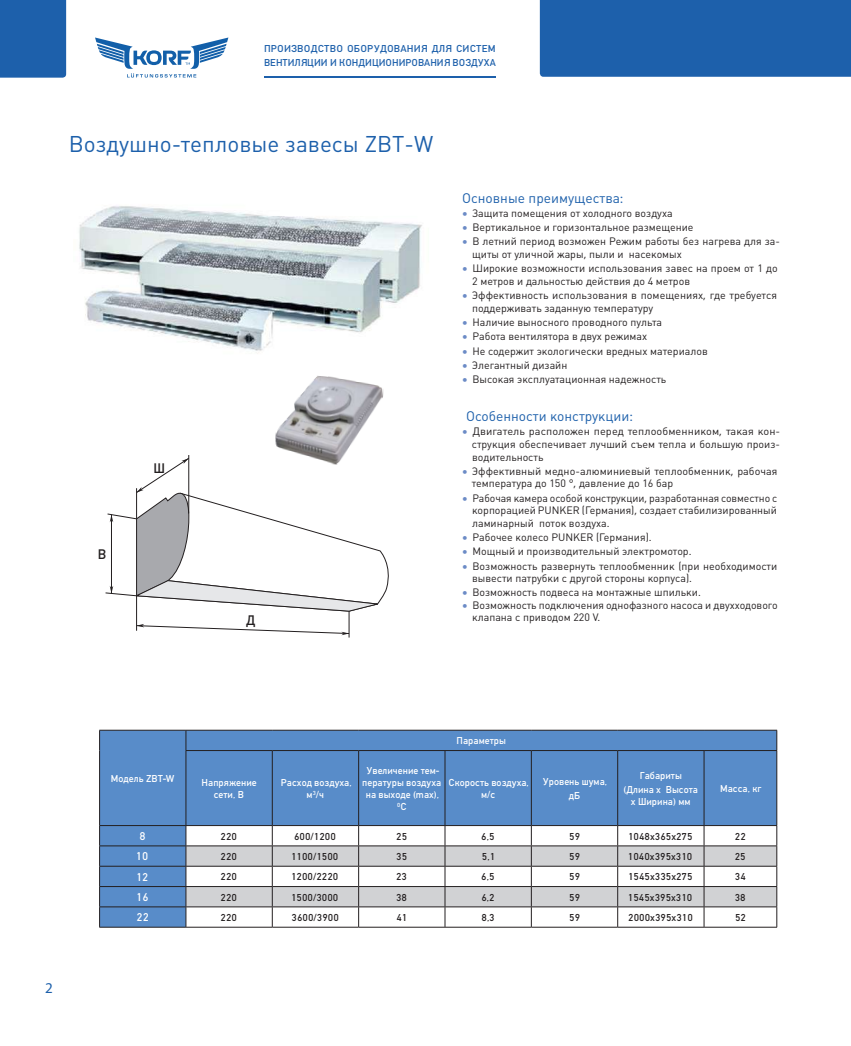
<style>
.page{position:relative;width:851px;height:1046px;background:#fff}
.page>*{position:absolute;margin:0;border:0;box-sizing:border-box;transform-origin:0 0}
.t1{font:22.5px "Plumb";color:#1d60ab}
.t2{font:15px "Myriad Pro";color:#1d60ab}
.t3{font:13.88px "DINC";color:#231f20}
.t4{font:13.75px "Plumb";color:#1d60ab}
.t5{font:11.25px "DINC";color:#fff}
.t6{font:10.62px/12.5px "Plumb";color:#231f20}
.t7{font:10px/12px "DINC";color:#fff;text-align:center}
.t8{font:10px "DINC";color:#231f20}
.t9{font:10px/14.5px "DINC";color:#1d60ab}
.t10{font:5.88px "DINC";color:#fff}
.s1{color:#6c8bc6}
.s2{font-size:10px}
</style>
<div class="page">
<div style="left:539px;top:0;width:311px;height:77px;background:#1d60ab"></div>
<div style="left:0;top:0;width:66px;height:78px;background:#1d60ab"></div>
<hr style="left:265px;top:77px;width:231px;height:1px;background:#1d60ab">
<svg style="left:95px;top:37px;width:133px;height:40px"></svg>
<img style="left:79px;top:206px;width:343px;height:148px">
<hr style="left:188px;top:455px;width:1px;height:58px;background:#231f20">
<svg style="left:105px;top:458px;width:284px;height:179px"></svg>
<div style="left:100px;top:730px;width:676px;height:196px;background:#588cc9"></div>
<hr style="left:272px;top:750px;width:1px;height:75px;background:#231f20">
<hr style="left:358px;top:750px;width:1px;height:75px;background:#231f20">
<hr style="left:444px;top:750px;width:1px;height:75px;background:#231f20">
<hr style="left:531px;top:750px;width:1px;height:75px;background:#231f20">
<hr style="left:617px;top:750px;width:1px;height:75px;background:#231f20">
<hr style="left:703px;top:750px;width:1px;height:75px;background:#231f20">
<hr style="left:776px;top:750px;width:1px;height:75px;background:#231f20">
<hr style="left:99px;top:845px;width:87px;height:1px;background:#231f20">
<hr style="left:99px;top:865px;width:87px;height:1px;background:#231f20">
<hr style="left:99px;top:886px;width:87px;height:1px;background:#231f20">
<hr style="left:99px;top:906px;width:87px;height:1px;background:#231f20">
<svg style="left:99px;top:826px;width:1px;height:100px"></svg>
<svg style="left:186px;top:825px;width:591px;height:101px"></svg>
<hr style="left:99px;top:926px;width:87px;height:1px;background:#231f20">
<hr style="left:186px;top:926px;width:86px;height:1px;background:#231f20">
<hr style="left:272px;top:926px;width:86px;height:1px;background:#231f20">
<hr style="left:358px;top:926px;width:87px;height:1px;background:#231f20">
<hr style="left:445px;top:926px;width:86px;height:1px;background:#231f20">
<hr style="left:531px;top:926px;width:86px;height:1px;background:#231f20">
<hr style="left:617px;top:926px;width:87px;height:1px;background:#231f20">
<hr style="left:704px;top:926px;width:73px;height:1px;background:#231f20">
<hr style="left:186px;top:729px;width:86px;height:1px;background:#231f20">
<hr style="left:272px;top:729px;width:86px;height:1px;background:#231f20">
<hr style="left:358px;top:729px;width:87px;height:1px;background:#231f20">
<hr style="left:445px;top:729px;width:86px;height:1px;background:#231f20">
<hr style="left:531px;top:729px;width:86px;height:1px;background:#231f20">
<hr style="left:617px;top:729px;width:87px;height:1px;background:#231f20">
<hr style="left:704px;top:729px;width:73px;height:1px;background:#231f20">
<svg style="left:776px;top:730px;width:1px;height:20px"></svg>
<hr style="left:186px;top:750px;width:86px;height:1px;background:#231f20">
<hr style="left:272px;top:750px;width:86px;height:1px;background:#231f20">
<hr style="left:358px;top:750px;width:87px;height:1px;background:#231f20">
<hr style="left:445px;top:750px;width:86px;height:1px;background:#231f20">
<hr style="left:531px;top:750px;width:86px;height:1px;background:#231f20">
<hr style="left:617px;top:750px;width:87px;height:1px;background:#231f20">
<hr style="left:704px;top:750px;width:73px;height:1px;background:#231f20">
<hr style="left:99px;top:729px;width:87px;height:1px;background:#231f20">
<svg style="left:99px;top:730px;width:1px;height:20px"></svg>
<svg style="left:186px;top:730px;width:1px;height:20px"></svg>
<hr style="left:99px;top:750px;width:1px;height:75px;background:#231f20">
<hr style="left:186px;top:750px;width:1px;height:75px;background:#231f20">
<hr style="left:99px;top:825px;width:87px;height:1px;background:#231f20">
<img style="left:274px;top:376px;width:110px;height:91px">
<p class="t9" style="left:264px;top:41px;width:233px">ПРОИЗВОДСТВО ОБОРУДОВАНИЯ ДЛЯ СИСТЕМ<br>ВЕНТИЛЯЦИИ И КОНДИЦИОНИРОВАНИЯ ВОЗДУХА</p>
<h1 class="t1" style="left:69px;top:131px;width:366px">Воздушно-тепловые завесы ZBT-W</h1>
<h3 class="t3" style="left:98px;top:546px;width:10px">В</h3>
<h3 class="t3" style="left:153px;top:460px;width:13px">˜</h3>
<h3 class="t3" style="left:246px;top:612px;width:11px">Д</h3>
<p class="t4" style="left:462px;top:190px;width:163px">Основные преимущества:</p>
<p class="t6" style="left:462px;top:207px;width:212px"><span class="s1">•</span> Защита помещения от холодного воздуха</p>
<p class="t6" style="left:462px;top:221px;width:233px"><span class="s1">•</span> Вертикальное и горизонтальное размещение</p>
<p class="t6" style="left:472px;top:235px;width:309px;text-indent:-10px"><span class="s1">•</span> В летний период возможен Режим работы без нагрева для за&shy;щиты от уличной жары, пыли и насекомых</p>
<p class="t6" style="left:472px;top:262px;width:307px;text-indent:-10px"><span class="s1">•</span> Широкие возможности использования завес на проем от 1 до<br>2 метров и дальностью действия до 4 метров</p>
<p class="t6" style="left:472px;top:289px;width:306px;text-indent:-10px"><span class="s1">•</span> Эффективность использования в помещениях, где требуется поддерживать заданную температуру</p>
<p class="t6" style="left:462px;top:316px;width:201px"><span class="s1">•</span> Наличие выносного проводного пульта</p>
<p class="t6" style="left:462px;top:330px;width:186px"><span class="s1">•</span> Работа вентилятора в двух режимах</p>
<p class="t6" style="left:462px;top:344px;width:247px"><span class="s1">•</span> Не содержит экологически вредных материалов</p>
<p class="t6" style="left:462px;top:359px;width:106px"><span class="s1">•</span> Элегантный дизайн</p>
<p class="t6" style="left:462px;top:373px;width:205px"><span class="s1">•</span> Высокая эксплуатационная надежность</p>
<p class="t4" style="left:466px;top:408px;width:168px">Особенности конструкции:</p>
<p class="t6" style="left:471px;top:425px;width:310px;text-align:justify;text-indent:-9px"><span class="s1">•</span> Двигатель расположен перед теплообменником, такая кон&shy;струкция обеспечивает лучший съем тепла и большую произ&shy;водительность</p>
<p class="t6" style="left:472px;top:465px;width:307px;text-indent:-10px"><span class="s1">•</span> Эффективный медно-алюминиевый теплообменник, рабочая температура до 150 °, давление до 16 бар</p>
<p class="t6" style="left:472px;top:491px;width:306px;text-align:justify;text-indent:-10px"><span class="s1">•</span> Рабочая камера особой конструкции, разработанная совместно с корпорацией PUNKER (Германия), создает стабилизированный ламинарный поток воздуха.</p>
<p class="t6" style="left:462px;top:531px;width:191px"><span class="s1">•</span> Рабочее колесо PUNKER (Германия).</p>
<p class="t6" style="left:462px;top:545px;width:231px"><span class="s1">•</span> Мощный и производительный электромотор.</p>
<p class="t6" style="left:472px;top:559px;width:306px;text-indent:-10px"><span class="s1">•</span> Возможность развернуть теплообменник (при необходимости вывести патрубки с другой стороны корпуса).</p>
<p class="t6" style="left:462px;top:586px;width:240px"><span class="s1">•</span> Возможность подвеса на монтажные шпильки.</p>
<p class="t6" style="left:472px;top:600px;width:307px;line-height:11.2px;text-indent:-10px"><span class="s1">•</span> Возможность подключения однофазного насоса и двухходового клапана с приводом 220 V.</p>
<h2 class="t2" style="left:45px;top:978px;width:9px">2</h2>
<p class="t7" style="left:111px;top:772px;width:65px">Модель ZBT-W</p>
<p class="t7" style="left:201px;top:776px;width:57px">Напряжение сети, В</p>
<p class="t7" style="left:281px;top:776px;width:72px">Расход воздуха, м<sup>3</sup>/ч</p>
<p class="t7" style="left:362px;top:764px;width:81px">Увеличение тем&shy;пературы воздуха на выходе (max),</p>
<p class="t10" style="left:397px;top:801px;width:11px">0<span class="s2">C</span></p>
<p class="t7" style="left:456px;top:734px;width:51px">Параметры</p>
<p class="t7" style="left:448px;top:776px;width:82px">Скорость воздуха, м/с</p>
<p class="t7" style="left:542px;top:774px;width:66px;line-height:14.5px">Уровень шума, дБ</p>
<p class="t7" style="left:623px;top:768px;width:76px;line-height:14.5px">Габариты (Длина х Высота</p>
<p class="t7" style="left:631px;top:795px;width:61px">х Ширина) мм</p>
<p class="t7" style="left:720px;top:782px;width:43px">Масса, кг</p>
<p class="t5" style="left:140px;top:829px;width:8px">8</p>
<p class="t8" style="left:220px;top:830px;width:18px">220</p>
<p class="t8" style="left:294px;top:830px;width:43px">600/1200</p>
<p class="t8" style="left:396px;top:830px;width:12px">25</p>
<p class="t8" style="left:481px;top:830px;width:15px">6,5</p>
<p class="t8" style="left:569px;top:830px;width:12px">59</p>
<p class="t8" style="left:628px;top:830px;width:66px">1048х365х275</p>
<p class="t8" style="left:734px;top:830px;width:13px">22</p>
<p class="t5" style="left:136px;top:850px;width:14px">10</p>
<p class="t8" style="left:220px;top:850px;width:18px">220</p>
<p class="t8" style="left:291px;top:850px;width:49px">1100/1500</p>
<p class="t8" style="left:396px;top:850px;width:12px">35</p>
<p class="t8" style="left:482px;top:850px;width:15px">5,1</p>
<p class="t8" style="left:569px;top:850px;width:12px">59</p>
<p class="t8" style="left:627px;top:850px;width:66px">1040х395х310</p>
<p class="t8" style="left:734px;top:850px;width:13px">25</p>
<p class="t5" style="left:136px;top:870px;width:14px">12</p>
<p class="t8" style="left:220px;top:871px;width:18px">220</p>
<p class="t8" style="left:291px;top:871px;width:49px">1200/2220</p>
<p class="t8" style="left:396px;top:871px;width:12px">23</p>
<p class="t8" style="left:481px;top:871px;width:15px">6,5</p>
<p class="t8" style="left:569px;top:871px;width:12px">59</p>
<p class="t8" style="left:628px;top:871px;width:66px">1545х335х275</p>
<p class="t8" style="left:734px;top:871px;width:13px">34</p>
<p class="t5" style="left:136px;top:890px;width:14px">16</p>
<p class="t8" style="left:220px;top:891px;width:18px">220</p>
<p class="t8" style="left:291px;top:891px;width:49px">1500/3000</p>
<p class="t8" style="left:396px;top:891px;width:12px">38</p>
<p class="t8" style="left:481px;top:891px;width:15px">6,2</p>
<p class="t8" style="left:569px;top:891px;width:12px">59</p>
<p class="t8" style="left:627px;top:891px;width:66px">1545х395х310</p>
<p class="t8" style="left:734px;top:891px;width:13px">38</p>
<p class="t5" style="left:136px;top:911px;width:14px">22</p>
<p class="t8" style="left:220px;top:911px;width:18px">220</p>
<p class="t8" style="left:291px;top:911px;width:49px">3600/3900</p>
<p class="t8" style="left:396px;top:911px;width:12px">41</p>
<p class="t8" style="left:481px;top:911px;width:15px">8,3</p>
<p class="t8" style="left:569px;top:911px;width:12px">59</p>
<p class="t8" style="left:628px;top:911px;width:66px">2000х395х310</p>
<p class="t8" style="left:734px;top:911px;width:13px">52</p>
</div>
